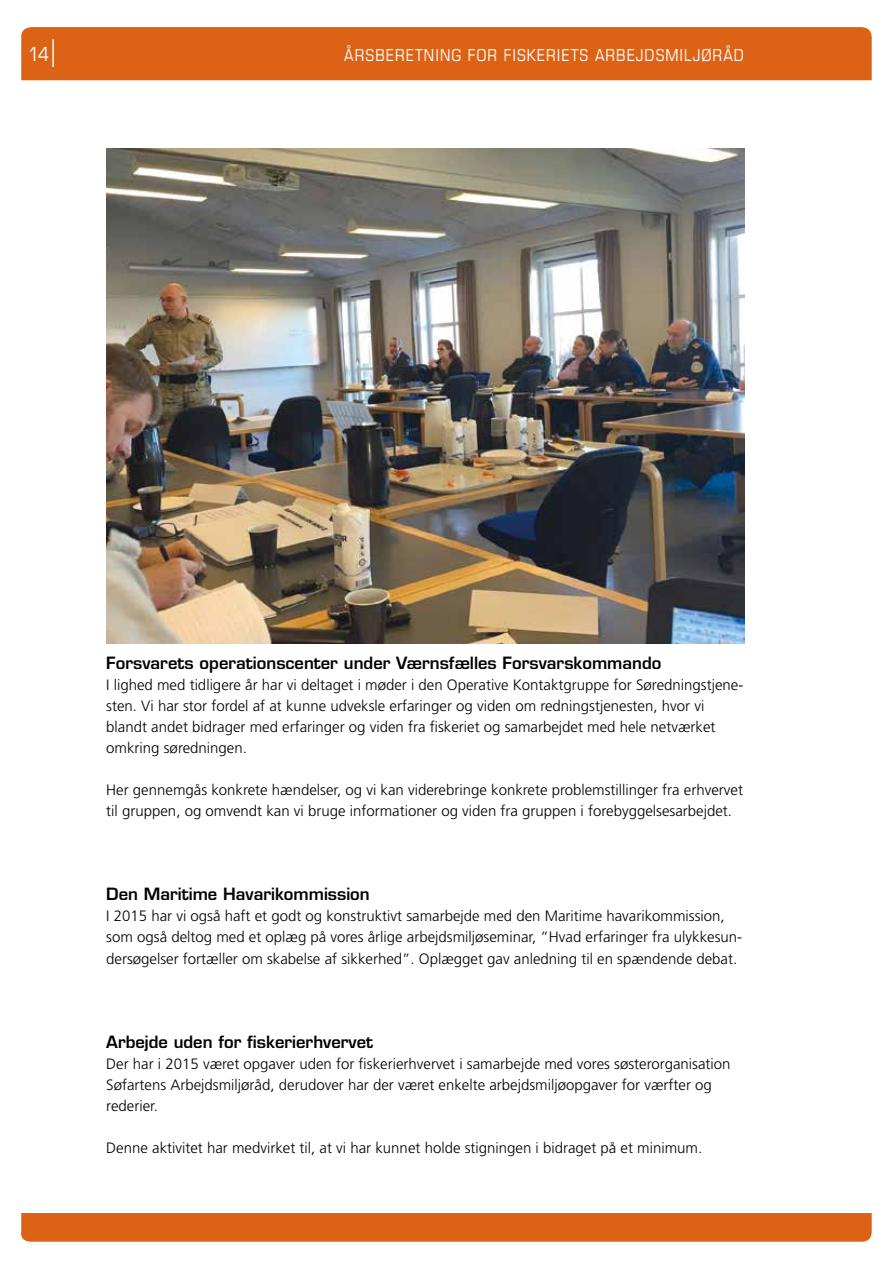
<style>
.page{position:relative;width:893px;height:1263px;background:#fff}
.page>*{position:absolute;margin:0;border:0;box-sizing:border-box;transform-origin:0 0}
.t1{font:condensed 19.5px "Eurostile LT Std";color:#fff}
.t2{font:600 16.5px "Eurostile LT Std";color:#000}
.t3{font:condensed 16.5px "Eurostile LT Std";letter-spacing:.06em;color:#fff}
.t4{font:300 15px/21px "Frutiger LT Std";color:#000}
</style>
<div class="page">
<div style="left:21px;top:1213px;width:851px;height:29px;background:#dc6216"></div>
<div style="left:21px;top:27px;width:851px;height:53px;background:#dc6216"></div>
<hr style="left:52px;top:39px;width:2px;height:28px;background:#fff">
<img style="left:106px;top:149px;width:638px;height:494px">
<h1 class="t1" style="left:29px;top:42px;width:22px">14</h1>
<p class="t3" style="left:344px;top:45px;width:401px">ÅRSBERETNING FOR FISKERIETS ARBEJDSMILJØRÅD</p>
<p class="t2" style="left:106px;top:652px;width:557px">Forsvarets operationscenter under Værnsfælles Forsvarskommando</p>
<p class="t4" style="left:106px;top:674px;width:639px">I lighed med tidligere år har vi deltaget i møder i den Operative Kontaktgruppe for Søredningstjene&shy;sten. Vi har stor fordel af at kunne udveksle erfaringer og viden om redningstjenesten, hvor vi blandt andet bidrager med erfaringer og viden fra fiskeriet og samarbejdet med hele netværket omkring søredningen.</p>
<p class="t4" style="left:106px;top:779px;width:638px">Her gennemgås konkrete hændelser, og vi kan viderebringe konkrete problemstillinger fra erhvervet til gruppen, og omvendt kan vi bruge informationer og viden fra gruppen i forebyggelsesarbejdet.</p>
<p class="t2" style="left:106px;top:884px;width:265px">Den Maritime Havarikommission</p>
<p class="t4" style="left:106px;top:906px;width:637px">I 2015 har vi også haft et godt og konstruktivt samarbejde med den Maritime havarikommission, som også deltog med et oplæg på vores årlige arbejdsmiljøseminar, ”Hvad erfaringer fra ulykkesun&shy;dersøgelser fortæller om skabelse af sikkerhed”. Oplægget gav anledning til en spændende debat.</p>
<p class="t2" style="left:106px;top:1032px;width:268px">Arbejde uden for fiskerierhvervet</p>
<p class="t4" style="left:106px;top:1053px;width:626px">Der har i 2015 været opgaver uden for fiskerierhvervet i samarbejde med vores søsterorganisation<br>Søfartens Arbejdsmiljøråd, derudover har der været enkelte arbejdsmiljøopgaver for værfter og rederier.</p>
<p class="t4" style="left:106px;top:1138px;width:597px">Denne aktivitet har medvirket til, at vi har kunnet holde stigningen i bidraget på et minimum.</p>
</div>
